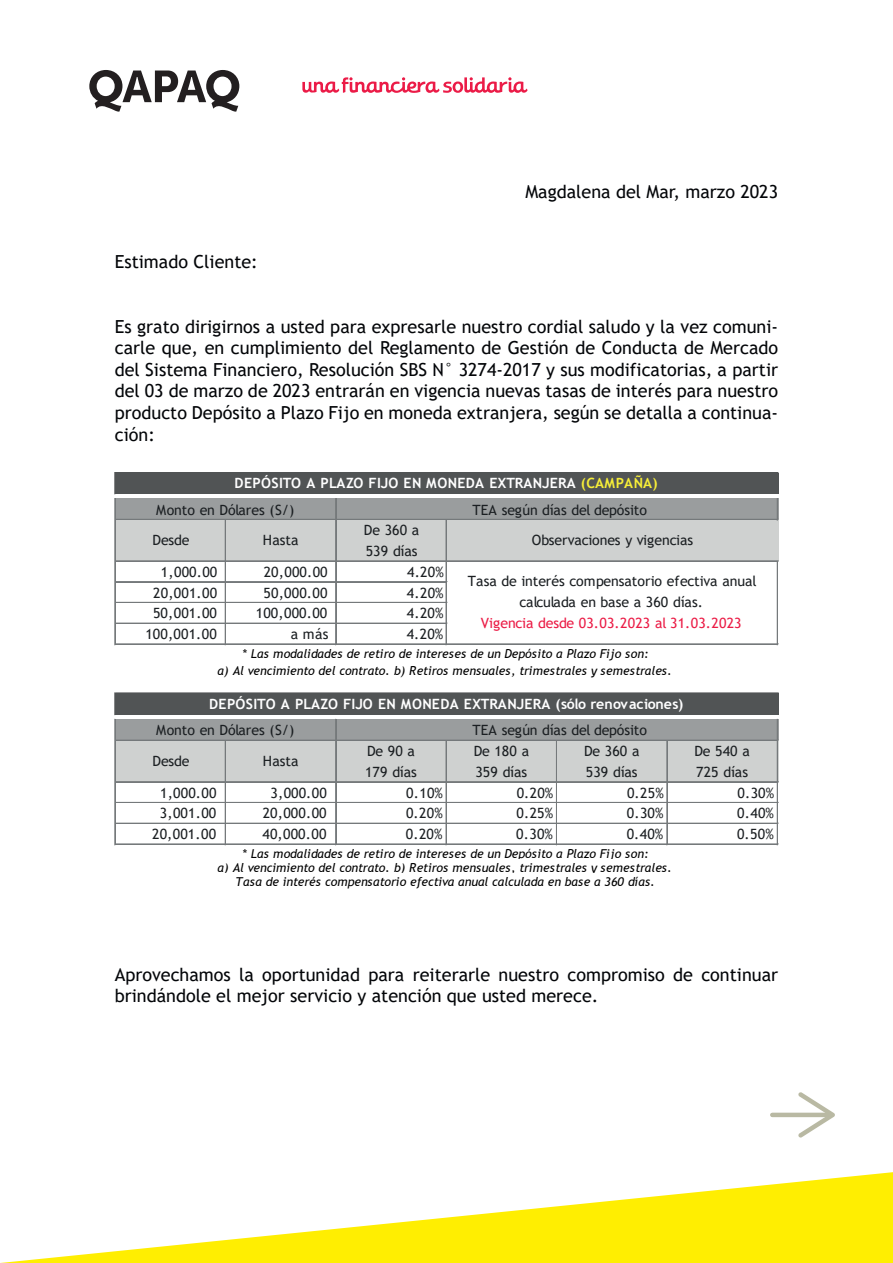
<style>
.page{position:relative;width:893px;height:1263px;background:#fff}
.page>*{position:absolute;margin:0;border:0;box-sizing:border-box;transform-origin:0 0}
.t1{font:18px/21.6px "Trebuchet MS";color:#030508;text-align:justify}
.t2{font:14.1px/20.7px "Trebuchet MS";letter-spacing:.005em;color:#1b1f22}
.t3{font:700 14.1px "Trebuchet MS";letter-spacing:.015em;color:#fff}
.t4{font:14.1px "Trebuchet MS";letter-spacing:.01em;color:#eb1c46}
.t5{font:14.1px "Trebuchet MS";letter-spacing:-.015em;color:#1b1f22}
.t6{font:italic 12.3px/14.1px "Trebuchet MS";color:#000001;text-align:center}
.s1{color:#f7ee38}
</style>
<div class="page">
<svg style="left:0;top:1172px;width:893px;height:91px"></svg>
<hr style="left:772px;top:1113px;width:57px;height:4px;background:#b9b9a3">
<svg style="left:798px;top:1092px;width:37px;height:45px"></svg>
<svg style="left:89px;top:70px;width:150px;height:42px"></svg>
<svg style="left:302px;top:77px;width:225px;height:16px"></svg>
<div style="left:116px;top:473px;width:662px;height:21px;background:#515455"></div>
<div style="left:116px;top:498px;width:662px;height:22px;background:#9a9d9e"></div>
<div style="left:116px;top:519px;width:662px;height:43px;background:#cfd1d0"></div>
<div style="left:116px;top:693px;width:662px;height:22px;background:#515455"></div>
<div style="left:116px;top:719px;width:662px;height:22px;background:#9a9d9e"></div>
<div style="left:116px;top:740px;width:662px;height:42px;background:#cfd1d0"></div>
<svg style="left:115px;top:472px;width:1px;height:22px"></svg>
<svg style="left:777px;top:498px;width:1px;height:21px"></svg>
<hr style="left:115px;top:498px;width:1px;height:147px;background:#75797b">
<svg style="left:115px;top:693px;width:1px;height:22px"></svg>
<hr style="left:335px;top:498px;width:1px;height:147px;background:#75797b">
<hr style="left:336px;top:498px;width:1px;height:147px;background:#75797b">
<hr style="left:777px;top:562px;width:1px;height:83px;background:#75797b">
<hr style="left:225px;top:520px;width:1px;height:125px;background:#75797b">
<hr style="left:446px;top:520px;width:1px;height:125px;background:#75797b">
<hr style="left:115px;top:719px;width:1px;height:126px;background:#75797b">
<hr style="left:335px;top:719px;width:1px;height:126px;background:#75797b">
<hr style="left:336px;top:719px;width:1px;height:126px;background:#75797b">
<hr style="left:777px;top:719px;width:1px;height:126px;background:#75797b">
<hr style="left:225px;top:741px;width:1px;height:104px;background:#75797b">
<hr style="left:446px;top:741px;width:1px;height:104px;background:#75797b">
<hr style="left:556px;top:741px;width:1px;height:104px;background:#75797b">
<hr style="left:667px;top:741px;width:1px;height:104px;background:#75797b">
<hr style="left:116px;top:472px;width:662px;height:1px;background:#515455">
<hr style="left:116px;top:519px;width:662px;height:1px;background:#75797b">
<hr style="left:116px;top:560px;width:662px;height:1px;background:#75797b">
<hr style="left:116px;top:561px;width:662px;height:1px;background:#75797b">
<hr style="left:116px;top:581px;width:331px;height:1px;background:#75797b">
<hr style="left:116px;top:602px;width:331px;height:1px;background:#75797b">
<hr style="left:116px;top:623px;width:331px;height:1px;background:#75797b">
<hr style="left:116px;top:644px;width:662px;height:1px;background:#75797b">
<hr style="left:116px;top:740px;width:662px;height:1px;background:#75797b">
<hr style="left:116px;top:781px;width:662px;height:1px;background:#75797b">
<hr style="left:116px;top:782px;width:662px;height:1px;background:#75797b">
<hr style="left:116px;top:802px;width:662px;height:1px;background:#75797b">
<hr style="left:116px;top:823px;width:662px;height:1px;background:#75797b">
<hr style="left:116px;top:844px;width:662px;height:1px;background:#75797b">
<p class="t1" style="left:115px;top:250px;width:145px">Estimado Cliente:</p>
<p class="t1" style="left:525px;top:180px;width:254px">Magdalena del Mar, marzo 2023</p>
<p class="t1" style="left:115px;top:315px;width:665px">Es grato dirigirnos a usted para expresarle nuestro cordial saludo y la vez comuni&shy;carle que, en cumplimiento del Reglamento de Gestión de Conducta de Mercado del Sistema Financiero, Resolución SBS N° 3274-2017 y sus modificatorias, a partir del 03 de marzo de 2023 entrarán en vigencia nuevas tasas de interés para nuestro producto Depósito a Plazo Fijo en moneda extranjera, según se detalla a continua&shy;ción:</p>
<p class="t3" style="left:235px;top:474px;width:425px">DEPÓSITO A PLAZO FIJO EN MONEDA EXTRANJERA <span class="s1">(CAMPAÑA)</span></p>
<p class="t2" style="left:156px;top:499px;width:140px">Monto en Dólares (S/)</p>
<p class="t2" style="left:472px;top:499px;width:176px">TEA según días del depósito</p>
<p class="t2" style="left:153px;top:529px;width:38px">Desde</p>
<p class="t2" style="left:263px;top:529px;width:37px">Hasta</p>
<p class="t2" style="left:364px;top:520px;width:57px">De 360 a<br>539 días</p>
<p class="t5" style="left:532px;top:531px;width:163px">Observaciones y vigencias</p>
<p class="t2" style="left:468px;top:571px;width:291px;text-align:center">Tasa de interés compensatorio efectiva anual calculada en base a 360 días.</p>
<p class="t4" style="left:481px;top:614px;width:262px">Vigencia desde 03.03.2023 al 31.03.2023</p>
<p class="t2" style="left:161px;top:561px;width:58px">1,000.00</p>
<p class="t2" style="left:264px;top:561px;width:65px">20,000.00</p>
<p class="t2" style="left:407px;top:561px;width:38px">4.20%</p>
<p class="t2" style="left:153px;top:582px;width:65px">20,001.00</p>
<p class="t2" style="left:264px;top:582px;width:65px">50,000.00</p>
<p class="t2" style="left:407px;top:582px;width:38px">4.20%</p>
<p class="t2" style="left:153px;top:603px;width:65px">50,001.00</p>
<p class="t2" style="left:256px;top:603px;width:73px">100,000.00</p>
<p class="t2" style="left:407px;top:603px;width:38px">4.20%</p>
<p class="t2" style="left:145px;top:624px;width:73px">100,001.00</p>
<p class="t2" style="left:291px;top:624px;width:39px">a más</p>
<p class="t2" style="left:407px;top:624px;width:38px">4.20%</p>
<p class="t6" style="left:242px;top:647px;width:408px">* Las modalidades de retiro de intereses de un Depósito a Plazo Fijo son:</p>
<p class="t3" style="left:209px;top:695px;width:476px">DEPÓSITO A PLAZO FIJO EN MONEDA EXTRANJERA (sólo renovaciones)</p>
<p class="t2" style="left:156px;top:720px;width:140px">Monto en Dólares (S/)</p>
<p class="t2" style="left:472px;top:720px;width:176px">TEA según días del depósito</p>
<p class="t6" style="left:218px;top:663px;width:456px">a) Al vencimiento del contrato. b) Retiros mensuales, trimestrales y semestrales.</p>
<p class="t2" style="left:153px;top:750px;width:38px">Desde</p>
<p class="t2" style="left:263px;top:750px;width:37px">Hasta</p>
<p class="t2" style="left:367px;top:741px;width:49px">De 90 a</p>
<p class="t2" style="left:474px;top:741px;width:57px">De 180 a</p>
<p class="t2" style="left:584px;top:741px;width:57px">De 360 a</p>
<p class="t2" style="left:694px;top:741px;width:57px">De 540 a</p>
<p class="t2" style="left:365px;top:761px;width:53px">179 días</p>
<p class="t2" style="left:475px;top:761px;width:53px">359 días</p>
<p class="t2" style="left:586px;top:761px;width:53px">539 días</p>
<p class="t2" style="left:696px;top:761px;width:53px">725 días</p>
<p class="t2" style="left:160px;top:782px;width:58px">1,000.00</p>
<p class="t2" style="left:270px;top:782px;width:58px">3,000.00</p>
<p class="t2" style="left:406px;top:782px;width:38px">0.10%</p>
<p class="t2" style="left:517px;top:782px;width:38px">0.20%</p>
<p class="t2" style="left:627px;top:782px;width:38px">0.25%</p>
<p class="t2" style="left:737px;top:782px;width:38px">0.30%</p>
<p class="t2" style="left:160px;top:803px;width:58px">3,001.00</p>
<p class="t2" style="left:263px;top:803px;width:65px">20,000.00</p>
<p class="t2" style="left:406px;top:803px;width:38px">0.20%</p>
<p class="t2" style="left:516px;top:803px;width:38px">0.25%</p>
<p class="t2" style="left:627px;top:803px;width:38px">0.30%</p>
<p class="t2" style="left:737px;top:803px;width:38px">0.40%</p>
<p class="t2" style="left:152px;top:824px;width:65px">20,001.00</p>
<p class="t2" style="left:263px;top:824px;width:65px">40,000.00</p>
<p class="t2" style="left:406px;top:824px;width:38px">0.20%</p>
<p class="t2" style="left:516px;top:824px;width:38px">0.30%</p>
<p class="t2" style="left:627px;top:824px;width:38px">0.40%</p>
<p class="t2" style="left:737px;top:824px;width:38px">0.50%</p>
<p class="t6" style="left:236px;top:875px;width:421px">Tasa de interés compensatorio efectiva anual calculada en base a 360 días.</p>
<p class="t6" style="left:218px;top:847px;width:456px">* Las modalidades de retiro de intereses de un Depósito a Plazo Fijo son:<br>a) Al vencimiento del contrato. b) Retiros mensuales, trimestrales y semestrales.</p>
<p class="t1" style="left:115px;top:963px;width:665px">Aprovechamos la oportunidad para reiterarle nuestro compromiso de continuar brindándole el mejor servicio y atención que usted merece.</p>
</div>
